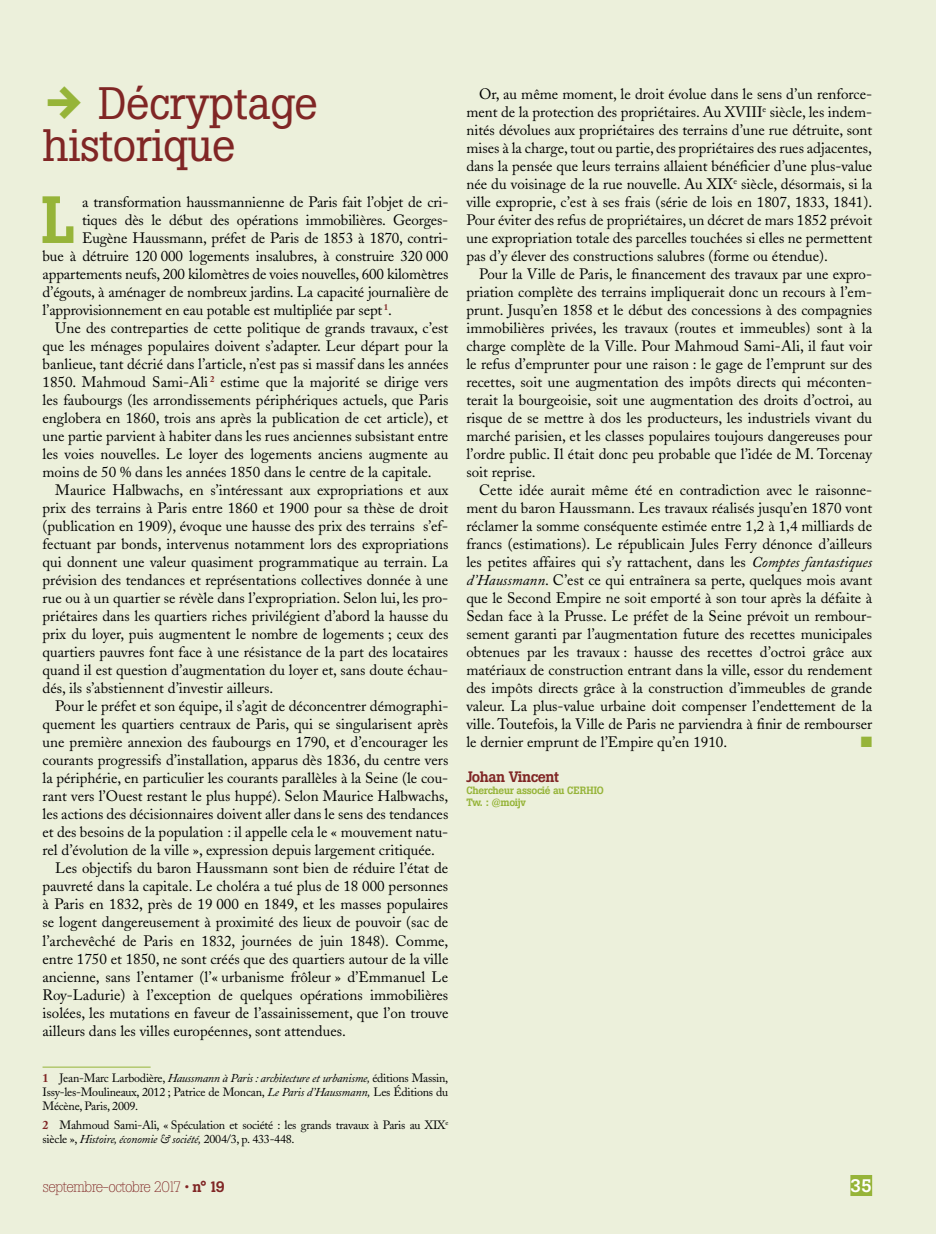
<style>
.page{position:relative;width:936px;height:1234px;background:#fff}
.page>*{position:absolute;margin:0;border:0;box-sizing:border-box;transform-origin:0 0}
.t1{font:500 66px "Boton";color:#96b439}
.t2{font:45px/42px "Boton";letter-spacing:-.01em;color:#802625}
.t3{font:500 18px "Boton";color:#fff}
.t4{font:15px/18px "Adobe Caslon";color:#000;text-align:justify}
.t5{font:300 15px "Boton";letter-spacing:-.05em;color:#802625}
.t6{font:500 15px "Boton";letter-spacing:-.03em;color:#802625}
.t7{font:15px "Zapf Dingbats ITC";color:#96b439}
.t8{font:12px/14.4px "Adobe Caslon";letter-spacing:-.02em;color:#000;text-align:justify}
.t9{font:500 10.5px/12px "Boton";letter-spacing:-.03em;color:#96b439}
.s1{font-family:"Flesh Plain";color:#96b439}
.s2{font-weight:700;color:#802625}
.s3{font-style:italic}
.s4{font-weight:500}
</style>
<div class="page">
<div style="left:0;top:0;width:935px;height:1233px;background:#ecf0db"></div>
<div style="left:850px;top:1174px;width:22px;height:21px;background:#96b439"></div>
<hr style="left:43px;top:1066px;width:108px;height:1px;background:#96b439">
<h2 class="t2" style="left:43px;top:82px;width:277px"><span class="s1">w</span> Décryptage historique</h2>
<h1 class="t1" style="left:41px;top:181px;width:36px">L</h1>
<p class="t4" style="left:82px;top:193px;width:368px">a transformation haussmannienne de Paris fait l’objet de cri-</p>
<p class="t4" style="left:82px;top:211px;width:367px">tiques dès le début des opérations immobilières. Georges-</p>
<p class="t4" style="left:82px;top:229px;width:368px">Eugène Haussmann, préfet de Paris de 1853 à 1870, contri-</p>
<p class="t4" style="left:43px;top:247px;width:407px">bue à détruire 120 000 logements insalubres, à construire 320 000</p>
<p class="t4" style="left:43px;top:265px;width:407px">appartements neufs, 200 kilomètres de voies nouvelles, 600 kilomètres</p>
<p class="t4" style="left:43px;top:283px;width:407px">d’égouts, à aménager de nombreux jardins. La capacité journalière de</p>
<p class="t4" style="left:43px;top:301px;width:351px">l’approvisionnement en eau potable est multipliée par sept <sup>1</sup>.</p>
<p class="t4" style="left:55px;top:319px;width:394px">Une des contreparties de cette politique de grands travaux, c’est</p>
<p class="t4" style="left:43px;top:337px;width:407px">que les ménages populaires doivent s’adapter. Leur départ pour la</p>
<p class="t4" style="left:43px;top:355px;width:407px">banlieue, tant décrié dans l’article, n’est pas si massif dans les années</p>
<p class="t4" style="left:43px;top:373px;width:407px">1850. Mahmoud Sami-Ali <sup>2</sup> estime que la majorité se dirige vers</p>
<p class="t4" style="left:43px;top:391px;width:407px">les faubourgs (les arrondissements périphériques actuels, que Paris</p>
<p class="t4" style="left:43px;top:409px;width:407px">englobera en 1860, trois ans après la publication de cet article), et</p>
<p class="t4" style="left:43px;top:427px;width:407px">une partie parvient à habiter dans les rues anciennes subsistant entre</p>
<p class="t4" style="left:43px;top:445px;width:407px">les voies nouvelles. Le loyer des logements anciens augmente au</p>
<p class="t4" style="left:43px;top:463px;width:391px">moins de 50 % dans les années 1850 dans le centre de la capitale.</p>
<p class="t4" style="left:55px;top:481px;width:394px">Maurice Halbwachs, en s’intéressant aux expropriations et aux</p>
<p class="t4" style="left:43px;top:499px;width:407px">prix des terrains à Paris entre 1860 et 1900 pour sa thèse de droit</p>
<p class="t4" style="left:43px;top:517px;width:407px">(publication en 1909), évoque une hausse des prix des terrains s’ef-</p>
<p class="t4" style="left:43px;top:535px;width:407px">fectuant par bonds, intervenus notamment lors des expropriations</p>
<p class="t4" style="left:43px;top:553px;width:407px">qui donnent une valeur quasiment programmatique au terrain. La</p>
<p class="t4" style="left:43px;top:571px;width:407px">prévision des tendances et représentations collectives donnée à une</p>
<p class="t4" style="left:43px;top:589px;width:407px">rue ou à un quartier se révèle dans l’expropriation. Selon lui, les pro-</p>
<p class="t4" style="left:43px;top:607px;width:407px">priétaires dans les quartiers riches privilégient d’abord la hausse du</p>
<p class="t4" style="left:43px;top:625px;width:407px">prix du loyer, puis augmentent le nombre de logements ; ceux des</p>
<p class="t4" style="left:43px;top:643px;width:407px">quartiers pauvres font face à une résistance de la part des locataires</p>
<p class="t4" style="left:43px;top:661px;width:407px">quand il est question d’augmentation du loyer et, sans doute échau-</p>
<p class="t4" style="left:43px;top:679px;width:232px">dés, ils s’abstiennent d’investir ailleurs.</p>
<p class="t4" style="left:55px;top:697px;width:394px">Pour le préfet et son équipe, il s’agit de déconcentrer démographi-</p>
<p class="t4" style="left:43px;top:715px;width:407px">quement les quartiers centraux de Paris, qui se singularisent après</p>
<p class="t4" style="left:43px;top:733px;width:407px">une première annexion des faubourgs en 1790, et d’encourager les</p>
<p class="t4" style="left:43px;top:751px;width:407px">courants progressifs d’installation, apparus dès 1836, du centre vers</p>
<p class="t4" style="left:43px;top:769px;width:407px">la périphérie, en particulier les courants parallèles à la Seine (le cou-</p>
<p class="t4" style="left:43px;top:787px;width:407px">rant vers l’Ouest restant le plus huppé). Selon Maurice Halbwachs,</p>
<p class="t4" style="left:43px;top:805px;width:407px">les actions des décisionnaires doivent aller dans le sens des tendances</p>
<p class="t4" style="left:43px;top:823px;width:407px">et des besoins de la population : il appelle cela le « mouvement natu-</p>
<p class="t4" style="left:43px;top:841px;width:394px">rel d’évolution de la ville », expression depuis largement critiquée.</p>
<p class="t4" style="left:55px;top:859px;width:394px">Les objectifs du baron Haussmann sont bien de réduire l’état de</p>
<p class="t4" style="left:43px;top:877px;width:407px">pauvreté dans la capitale. Le choléra a tué plus de 18 000 personnes</p>
<p class="t4" style="left:43px;top:895px;width:407px">à Paris en 1832, près de 19 000 en 1849, et les masses populaires</p>
<p class="t4" style="left:43px;top:913px;width:407px">se logent dangereusement à proximité des lieux de pouvoir (sac de</p>
<p class="t4" style="left:43px;top:931px;width:407px">l’archevêché de Paris en 1832, journées de juin 1848). Comme,</p>
<p class="t4" style="left:43px;top:949px;width:407px">entre 1750 et 1850, ne sont créés que des quartiers autour de la ville</p>
<p class="t4" style="left:43px;top:967px;width:407px">ancienne, sans l’entamer (l’« urbanisme frôleur » d’Emmanuel Le</p>
<p class="t4" style="left:43px;top:985px;width:407px">Roy-Ladurie) à l’exception de quelques opérations immobilières</p>
<p class="t4" style="left:43px;top:1003px;width:407px">isolées, les mutations en faveur de l’assainissement, que l’on trouve</p>
<p class="t4" style="left:43px;top:1021px;width:305px">ailleurs dans les villes européennes, sont attendues.</p>
<p class="t8" style="left:43px;top:1070px;width:407px"><span class="s2">1</span> Jean-Marc Larbodière, <span class="s3">Haussmann à Paris : architecture et urbanisme,</span> éditions Massin, Issy-les-Moulineaux, 2012 ; Patrice de Moncan, <span class="s3">Le Paris d’Haussmann,</span> Les Éditions du Mécène, Paris, 2009.</p>
<p class="t8" style="left:43px;top:1117px;width:407px"><span class="s2">2</span> Mahmoud Sami-Ali, « Spéculation et société : les grands travaux à Paris au XIX<sup>e </sup>siècle », <span class="s3">Histoire, économie &amp; société,</span> 2004/3, p. 433-448.</p>
<p class="t4" style="left:466px;top:85px;width:407px;text-indent:13px">Or, au même moment, le droit évolue dans le sens d’un renforce&shy;ment de la protection des propriétaires. Au XVIII<sup>e</sup> siècle, les indem&shy;nités dévolues aux propriétaires des terrains d’une rue détruite, sont mises à la charge, tout ou partie, des propriétaires des rues adjacentes, dans la pensée que leurs terrains allaient bénéficier d’une plus-value née du voisinage de la rue nouvelle. Au XIX<sup>e</sup> siècle, désormais, si la ville exproprie, c’est à ses frais (série de lois en 1807, 1833, 1841).<br>Pour éviter des refus de propriétaires, un décret de mars 1852 prévoit une expropriation totale des parcelles touchées si elles ne permettent pas d’y élever des constructions salubres (forme ou étendue).</p>
<p class="t4" style="left:466px;top:265px;width:407px;text-indent:13px">Pour la Ville de Paris, le financement des travaux par une expro&shy;priation complète des terrains impliquerait donc un recours à l’em&shy;prunt. Jusqu’en 1858 et le début des concessions à des compagnies immobilières privées, les travaux (routes et immeubles) sont à la charge complète de la Ville. Pour Mahmoud Sami-Ali, il faut voir le refus d’emprunter pour une raison : le gage de l’emprunt sur des recettes, soit une augmentation des impôts directs qui méconten&shy;terait la bourgeoisie, soit une augmentation des droits d’octroi, au risque de se mettre à dos les producteurs, les industriels vivant du marché parisien, et les classes populaires toujours dangereuses pour l’ordre public. Il était donc peu probable que l’idée de M. Torcenay soit reprise.</p>
<p class="t4" style="left:466px;top:481px;width:407px;text-indent:13px">Cette idée aurait même été en contradiction avec le raisonne&shy;ment du baron Haussmann. Les travaux réalisés jusqu’en 1870 vont réclamer la somme conséquente estimée entre 1,2 à 1,4 milliards de francs (estimations). Le républicain Jules Ferry dénonce d’ailleurs les petites affaires qui s’y rattachent, dans les <span class="s3">Comptes fantastiques d’Haussmann</span>. C’est ce qui entraînera sa perte, quelques mois avant que le Second Empire ne soit emporté à son tour après la défaite à Sedan face à la Prusse. Le préfet de la Seine prévoit un rembour&shy;sement garanti par l’augmentation future des recettes municipales obtenues par les travaux : hausse des recettes d’octroi grâce aux matériaux de construction entrant dans la ville, essor du rendement des impôts directs grâce à la construction d’immeubles de grande valeur. La plus-value urbaine doit compenser l’endettement de la ville. Toutefois, la Ville de Paris ne parviendra à finir de rembourser le dernier emprunt de l’Empire qu’en 1910.</p>
<p class="t7" style="left:860px;top:735px;width:13px">■</p>
<p class="t6" style="left:466px;top:767px;width:94px">Johan Vincent</p>
<p class="t9" style="left:466px;top:783px;width:139px">Chercheur associé au CERHIO<br>Tw. : @moijv</p>
<p class="t5" style="left:43px;top:1177px;width:184px">septembre-octobre 2017 • <span class="s4">n° 19</span></p>
<p class="t3" style="left:850px;top:1174px;width:23px">35</p>
</div>
